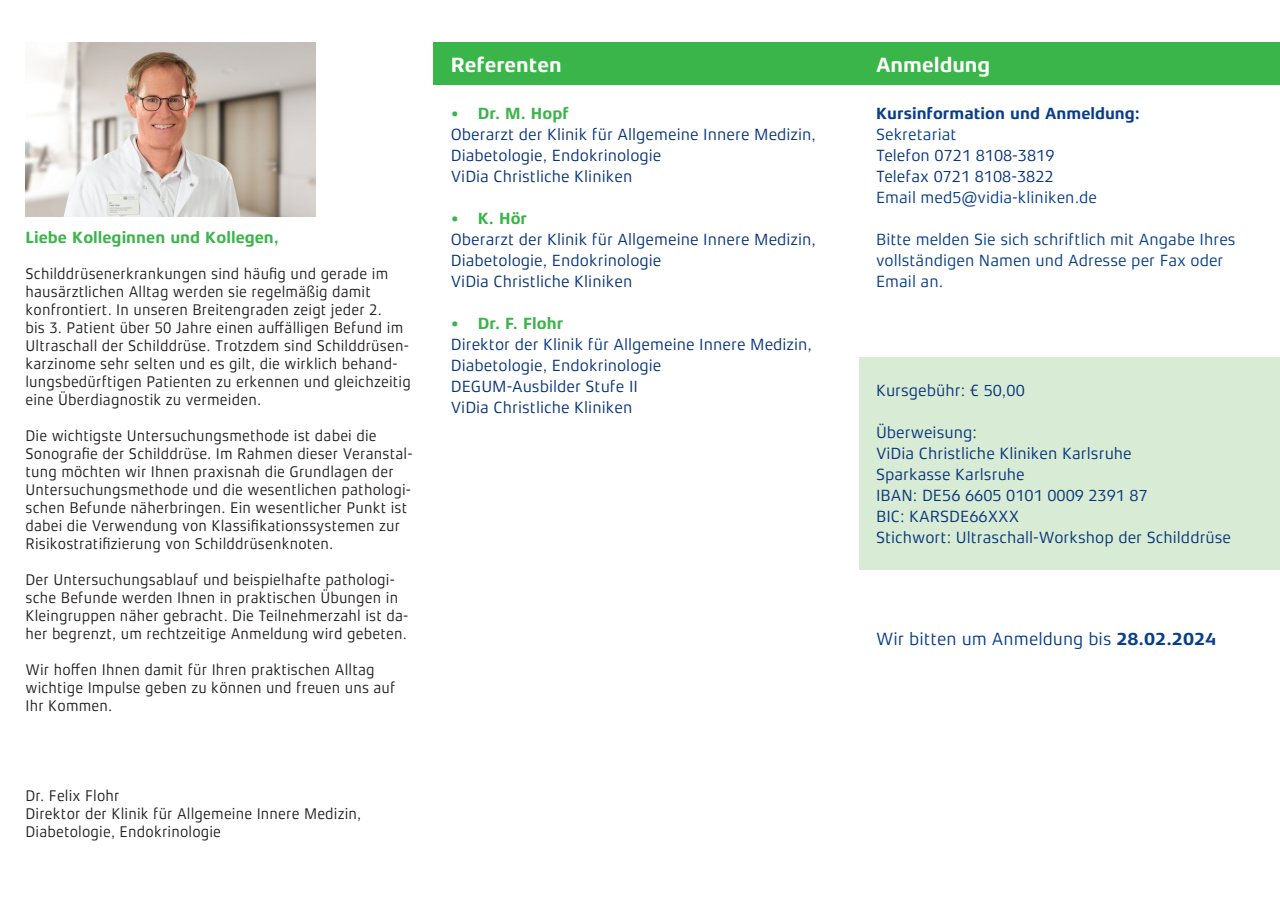
<style>
.page{position:relative;width:1280px;height:910px;background:#fff}
.page>*{position:absolute;margin:0;border:0;box-sizing:border-box;transform-origin:0 0}
.t1{font:700 21px "Xenois Sans Pro";color:#fff}
.t2{font:18px "Xenois Sans Pro";color:#083e89}
.t3{font:16.5px/21px "Xenois Sans Pro";color:#08357c}
.t4{font:16.5px/21px "Xenois Sans Pro";color:#083e89}
.t5{font:700 16.5px "Xenois Sans Pro";color:#3ab54a}
.t6{font:700 16.5px "Xenois Sans Pro";color:#083e89}
.t7{font:15.75px/18px "Xenois Sans Pro";letter-spacing:.01em;color:#231f20;scale:.95 1}
.s1{font-weight:700}
</style>
<div class="page">
<img style="left:26px;top:43px;width:289px;height:173px">
<div style="left:434px;top:43px;width:846px;height:42px;background:#3ab54a"></div>
<div style="left:859px;top:357px;width:421px;height:213px;background:#d8ebd4"></div>
<p class="t5" style="left:26px;top:228px;width:255px">Liebe Kolleginnen und Kollegen,</p>
<p class="t7" style="left:26px;top:264px;width:383px">Schilddrüsenerkrankungen sind häufig und gerade im hausärztlichen Alltag werden sie regelmäßig damit</p>
<p class="t7" style="left:26px;top:300px;width:407px">konfrontiert. In unseren Breitengraden zeigt jeder 2.<br>bis 3. Patient über 50 Jahre einen auffälligen Befund im Ultraschall der Schilddrüse. Trotzdem sind Schilddrüsen&shy;karzinome sehr selten und es gilt, die wirklich behand&shy;lungsbedürftigen Patienten zu erkennen und gleichzeitig eine Überdiagnostik zu vermeiden.</p>
<p class="t7" style="left:26px;top:426px;width:409px">Die wichtigste Untersuchungsmethode ist dabei die Sonografie der Schilddrüse. Im Rahmen dieser Veranstal&shy;tung möchten wir Ihnen praxisnah die Grundlagen der Untersuchungsmethode und die wesentlichen pathologi&shy;schen Befunde näherbringen. Ein wesentlicher Punkt ist dabei die Verwendung von Klassifikationssystemen zur Risikostratifizierung von Schilddrüsenknoten.</p>
<p class="t7" style="left:26px;top:570px;width:404px">Der Untersuchungsablauf und beispielhafte pathologi&shy;sche Befunde werden Ihnen in praktischen Übungen in Kleingruppen näher gebracht. Die Teilnehmerzahl ist da&shy;her begrenzt, um rechtzeitige Anmeldung wird gebeten.</p>
<p class="t7" style="left:26px;top:660px;width:391px">Wir hoffen Ihnen damit für Ihren praktischen Alltag wichtige Impulse geben zu können und freuen uns auf<br>Ihr Kommen.</p>
<p class="t7" style="left:26px;top:786px;width:355px">Dr. Felix Flohr<br>Direktor der Klinik für Allgemeine Innere Medizin,</p>
<p class="t7" style="left:26px;top:822px;width:207px">Diabetologie, Endokrinologie</p>
<p class="t1" style="left:451px;top:53px;width:113px">Referenten</p>
<p class="t1" style="left:876px;top:53px;width:116px">Anmeldung</p>
<p class="t5" style="left:451px;top:104px;width:120px">• Dr. M. Hopf</p>
<p class="t3" style="left:451px;top:124px;width:367px">Oberarzt der Klinik für Allgemeine Innere Medizin,<br>Diabetologie, Endokrinologie</p>
<p class="t3" style="left:451px;top:166px;width:183px">ViDia Christliche Kliniken</p>
<p class="t5" style="left:451px;top:209px;width:78px">• K. Hör</p>
<p class="t3" style="left:451px;top:229px;width:367px">Oberarzt der Klinik für Allgemeine Innere Medizin,<br>Diabetologie, Endokrinologie</p>
<p class="t3" style="left:451px;top:271px;width:183px">ViDia Christliche Kliniken</p>
<p class="t5" style="left:451px;top:314px;width:114px">• Dr. F. Flohr</p>
<p class="t3" style="left:451px;top:334px;width:363px">Direktor der Klinik für Allgemeine Innere Medizin,</p>
<p class="t3" style="left:451px;top:355px;width:212px">Diabetologie, Endokrinologie</p>
<p class="t3" style="left:451px;top:376px;width:189px">DEGUM-Ausbilder Stufe II</p>
<p class="t3" style="left:451px;top:397px;width:183px">ViDia Christliche Kliniken</p>
<p class="t6" style="left:876px;top:104px;width:265px">Kursinformation und Anmeldung:</p>
<p class="t4" style="left:876px;top:124px;width:82px">Sekretariat</p>
<p class="t3" style="left:876px;top:145px;width:180px">Telefon 0721 8108-3819</p>
<p class="t3" style="left:876px;top:166px;width:179px">Telefax 0721 8108-3822</p>
<p class="t4" style="left:876px;top:187px;width:223px">Email med5@vidia-kliniken.de</p>
<p class="t4" style="left:876px;top:229px;width:361px">Bitte melden Sie sich schriftlich mit Angabe Ihres vollständigen Namen und Adresse per Fax oder<br>Email an.</p>
<p class="t3" style="left:876px;top:380px;width:150px">Kursgebühr: € 50,00</p>
<p class="t3" style="left:876px;top:422px;width:102px">Überweisung:</p>
<p class="t3" style="left:876px;top:443px;width:257px">ViDia Christliche Kliniken Karlsruhe</p>
<p class="t3" style="left:876px;top:464px;width:150px">Sparkasse Karlsruhe</p>
<p class="t3" style="left:876px;top:485px;width:273px">IBAN: DE56 6605 0101 0009 2391 87</p>
<p class="t3" style="left:876px;top:506px;width:145px">BIC: KARSDE66XXX</p>
<p class="t3" style="left:876px;top:527px;width:357px">Stichwort: Ultraschall-Workshop der Schilddrüse</p>
<p class="t2" style="left:876px;top:629px;width:342px">Wir bitten um Anmeldung bis <span class="s1">28.02.2024</span></p>
</div>
